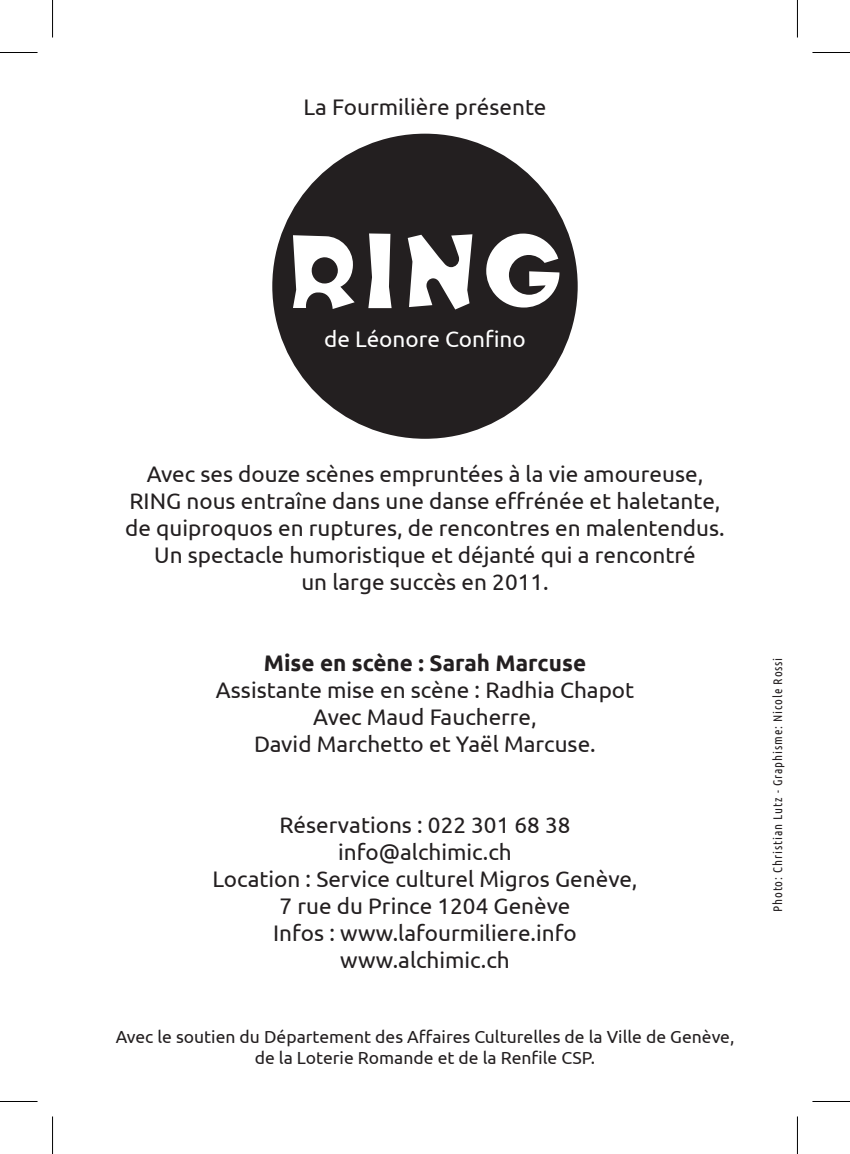
<style>
.page{position:relative;width:850px;height:1154px;background:#fff}
.page>*{position:absolute;margin:0;border:0;box-sizing:border-box;transform-origin:0 0}
.t1{font:115px "Knobcheese";color:#fff}
.t2{font:22.5px/27px "Ubuntu";color:#231f20;text-align:center}
.t3{font:700 22.5px "Ubuntu";color:#231f20}
.t4{font:22.5px "Ubuntu";color:#fff}
.t5{font:17.5px/21px "Ubuntu";color:#231f20;text-align:center}
.t6{font:12.5px "Ubuntu Condensed";letter-spacing:.07em;color:#231f20}
</style>
<div class="page">
<div style="left:272px;top:134px;width:305px;height:305px;background:#231f20;border-radius:50%"></div>
<hr style="left:0;top:52px;width:38px;height:1px;background:#000">
<hr style="left:812px;top:52px;width:37px;height:1px;background:#000">
<hr style="left:0;top:1101px;width:38px;height:1px;background:#000">
<hr style="left:812px;top:1101px;width:37px;height:1px;background:#000">
<hr style="left:52px;top:0;width:1px;height:38px;background:#000">
<hr style="left:52px;top:1116px;width:1px;height:38px;background:#000">
<hr style="left:796px;top:0;width:1px;height:38px;background:#000">
<hr style="left:796px;top:1116px;width:1px;height:38px;background:#000">
<p class="t2" style="left:303px;top:93px;width:244px">La Fourmilière présente</p>
<p class="t1" style="left:284px;top:203px;width:282px">RING</p>
<p class="t4" style="left:324px;top:325px;width:203px">de Léonore Confino</p>
<p class="t2" style="left:125px;top:460px;width:600px">Avec ses douze scènes empruntées à la vie amoureuse,<br>RING nous entraîne dans une danse effrénée et haletante, de quiproquos en ruptures, de rencontres en malentendus.</p>
<p class="t2" style="left:154px;top:541px;width:543px">Un spectacle humoristique et déjanté qui a rencontré un large succès en 2011.</p>
<p class="t3" style="left:264px;top:649px;width:324px">Mise en scène : Sarah Marcuse</p>
<p class="t2" style="left:215px;top:676px;width:420px">Assistante mise en scène : Radhia Chapot</p>
<p class="t2" style="left:254px;top:703px;width:343px">Avec Maud Faucherre,<br>David Marchetto et Yaël Marcuse.</p>
<p class="t2" style="left:279px;top:811px;width:292px">Réservations : 022 301 68 38 info@alchimic.ch</p>
<p class="t2" style="left:212px;top:865px;width:426px">Location : Service culturel Migros Genève,<br>7 rue du Prince 1204 Genève</p>
<p class="t2" style="left:273px;top:919px;width:305px">Infos : www.lafourmiliere.info www.alchimic.ch</p>
<p class="t5" style="left:116px;top:1026px;width:620px">Avec le soutien du Département des Affaires Culturelles de la Ville de Genève, de la Loterie Romande et de la Renfile CSP.</p>
<p class="t6" style="left:769px;top:912px;width:256px;rotate:-90deg">Photo: Christian Lutz - Graphisme: Nicole Rossi</p>
</div>
